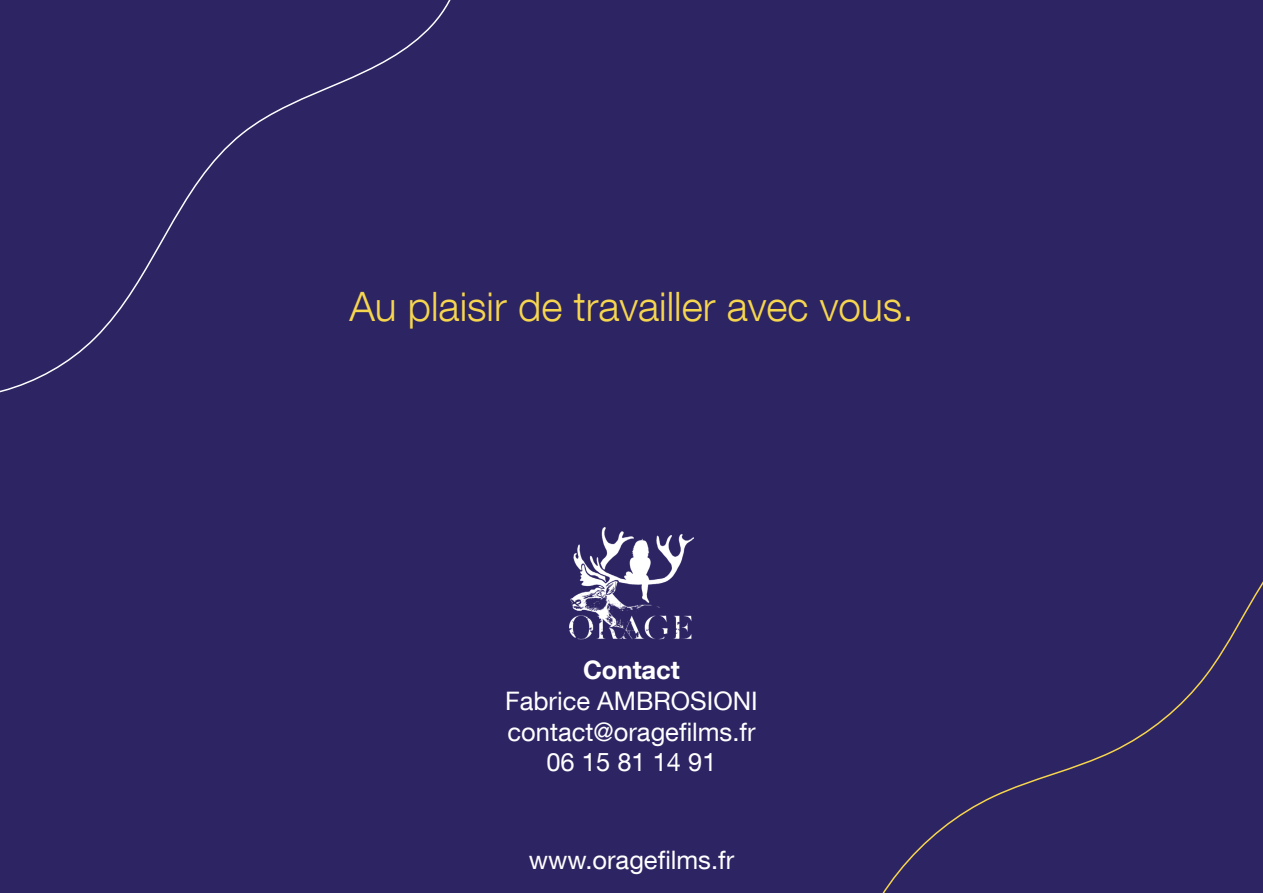
<style>
.page{position:relative;width:1263px;height:893px;background:#2d2463}
.page>*{position:absolute;margin:0;border:0;box-sizing:border-box;transform-origin:0 0}
.t1{font:300 40.5px "Helvetica Neue LT Com";color:#f6d64e}
.t2{font:25.5px/30.6px "Helvetica Neue LT Com";color:#fff;text-align:center}
.t3{font:700 25.5px "Helvetica Neue LT Com";color:#fff}
</style>
<div class="page">
<svg style="left:0;top:0;width:451px;height:393px"></svg>
<svg style="left:882px;top:581px;width:381px;height:312px"></svg>
<img style="left:569px;top:528px;width:125px;height:112px">
<h1 class="t1" style="left:349px;top:282px;width:566px">Au plaisir de travailler avec vous.</h1>
<p class="t3" style="left:583px;top:654px;width:98px">Contact</p>
<p class="t2" style="left:505px;top:685px;width:254px">Fabrice AMBROSIONI contact@oragefilms.fr<br>06 15 81 14 91</p>
<p class="t2" style="left:529px;top:844px;width:207px">www.oragefilms.fr</p>
</div>
